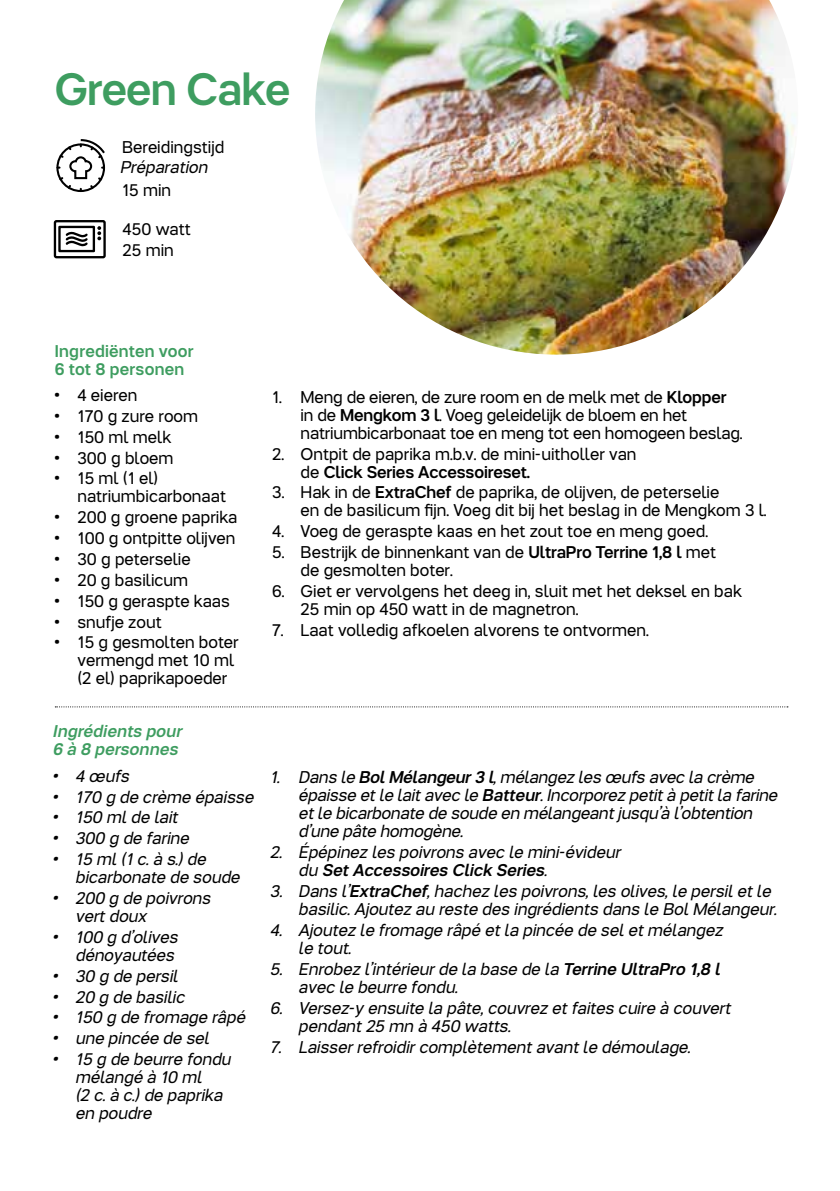
<style>
.page{position:relative;width:840px;height:1191px;background:#fff}
.page>*{position:absolute;margin:0;border:0;box-sizing:border-box;transform-origin:0 0}
.t1{font:500 45.2px "Tupper PRO";letter-spacing:-.02em;color:#3e9d60}
.t2{font:17px/18px "Tupper PR Oitalic";color:#000}
.t3{font:17px/18px "Tupper PRO";color:#000}
.t4{font:500 17px/18px "Tupper PRO";letter-spacing:.01em;color:#3e9d60}
.t5{font:500 17px/18px "Tupper PR Oitalic";letter-spacing:.015em;color:#3e9d60}
.s1{font-weight:500}
</style>
<div class="page">
<svg style="left:53px;top:220px;width:53px;height:39px"></svg>
<svg style="left:56px;top:139px;width:50px;height:53px"></svg>
<img style="left:315px;top:0;width:480px;height:355px">
<svg style="left:55px;top:706px;width:732px;height:1px"></svg>
<h1 class="t1" style="left:55px;top:52px;width:237px">Green Cake</h1>
<p class="t3" style="left:122px;top:137px;width:104px">Bereidingstijd</p>
<p class="t2" style="left:122px;top:157px;width:89px">Préparation</p>
<p class="t3" style="left:122px;top:180px;width:51px">15 min</p>
<p class="t3" style="left:122px;top:217px;width:70px;line-height:20.8px">450 watt<br>25 min</p>
<p class="t4" style="left:55px;top:340px;width:140px">Ingrediënten voor<br>6 tot 8 personen</p>
<p class="t3" style="left:55px;top:385px;width:84px">• 4 eieren</p>
<p class="t3" style="left:55px;top:405px;width:145px">• 170 g zure room</p>
<p class="t3" style="left:55px;top:426px;width:118px">• 150 ml melk</p>
<p class="t3" style="left:55px;top:447px;width:120px">• 300 g bloem</p>
<p class="t3" style="left:77px;top:468px;width:150px;text-indent:-23px">• 15 ml (1 el) natriumbicarbonaat</p>
<p class="t3" style="left:55px;top:507px;width:184px">• 200 g groene paprika</p>
<p class="t3" style="left:55px;top:528px;width:182px">• 100 g ontpitte olijven</p>
<p class="t3" style="left:55px;top:548px;width:137px">• 30 g peterselie</p>
<p class="t3" style="left:55px;top:569px;width:135px">• 20 g basilicum</p>
<p class="t3" style="left:55px;top:590px;width:177px">• 150 g geraspte kaas</p>
<p class="t3" style="left:55px;top:611px;width:108px">• snufje zout</p>
<p class="t3" style="left:77px;top:632px;width:163px;text-indent:-23px">• 15 g gesmolten boter vermengd met 10 ml (2 el) paprikapoeder</p>
<p class="t5" style="left:55px;top:721px;width:131px">Ingrédients pour<br>6 à 8 personnes</p>
<p class="t2" style="left:55px;top:765px;width:78px">• 4 œufs</p>
<p class="t2" style="left:55px;top:786px;width:202px">• 170 g de crème épaisse</p>
<p class="t2" style="left:55px;top:807px;width:126px">• 150 ml de lait</p>
<p class="t2" style="left:55px;top:828px;width:138px">• 300 g de farine</p>
<p class="t2" style="left:77px;top:849px;width:166px;text-indent:-23px">• 15 ml (1 c. à s.) de bicarbonate de soude</p>
<p class="t2" style="left:77px;top:887px;width:137px;text-indent:-23px">• 200 g de poivrons vert doux</p>
<p class="t2" style="left:55px;top:926px;width:127px;text-align:right">• 100 g d’olives dénoyautées</p>
<p class="t2" style="left:55px;top:965px;width:127px">• 30 g de persil</p>
<p class="t2" style="left:55px;top:986px;width:133px">• 20 g de basilic</p>
<p class="t2" style="left:55px;top:1007px;width:194px">• 150 g de fromage râpé</p>
<p class="t2" style="left:55px;top:1028px;width:158px">• une pincée de sel</p>
<p class="t2" style="left:77px;top:1048px;width:157px;text-indent:-23px">• 15 g de beurre fondu mélangé à 10 ml<br>(2 c. à c.) de paprika en poudre</p>
<p class="t3" style="left:300px;top:386px;width:443px;text-indent:-28px">1. Meng de eieren, de zure room en de melk met de <span class="s1">Klopper </span>in de <span class="s1">Mengkom 3 l</span>. Voeg geleidelijk de bloem en het natriumbicarbonaat toe en meng tot een homogeen beslag.</p>
<p class="t3" style="left:300px;top:443px;width:337px;text-indent:-28px">2. Ontpit de paprika m.b.v. de mini-uitholler van de <span class="s1">Click Series Accessoireset.</span></p>
<p class="t3" style="left:300px;top:482px;width:467px;text-indent:-28px">3. Hak in de <span class="s1">ExtraChef</span> de paprika, de olijven, de peterselie<br>en de basilicum fijn. Voeg dit bij het beslag in de Mengkom 3 l.</p>
<p class="t3" style="left:272px;top:521px;width:437px">4. Voeg de geraspte kaas en het zout toe en meng goed.</p>
<p class="t3" style="left:300px;top:542px;width:417px;text-indent:-28px">5. Bestrijk de binnenkant van de <span class="s1">UltraPro Terrine 1,8 l</span> met de gesmolten boter.</p>
<p class="t3" style="left:300px;top:580px;width:442px;text-indent:-28px">6. Giet er vervolgens het deeg in, sluit met het deksel en bak<br>25 min op 450 watt in de magnetron.</p>
<p class="t3" style="left:272px;top:619px;width:378px">7. Laat volledig afkoelen alvorens te ontvormen.</p>
<p class="t2" style="left:300px;top:767px;width:480px;text-indent:-28px">1. Dans le <span class="s1">Bol Mélangeur 3 l</span>, mélangez les œufs avec la crème épaisse et le lait avec le <span class="s1">Batteur</span>. Incorporez petit à petit la farine et le bicarbonate de soude en mélangeant jusqu’à l’obtention d’une pâte homogène.</p>
<p class="t2" style="left:300px;top:842px;width:323px;text-indent:-28px">2. Épépinez les poivrons avec le mini-évideur du <span class="s1">Set Accessoires Click Series</span>.</p>
<p class="t2" style="left:300px;top:880px;width:479px;text-indent:-28px">3. Dans l’<span class="s1">ExtraChef</span>, hachez les poivrons, les olives, le persil et le basilic. Ajoutez au reste des ingrédients dans le Bol Mélangeur.</p>
<p class="t2" style="left:300px;top:919px;width:425px;text-indent:-28px">4. Ajoutez le fromage râpé et la pincée de sel et mélangez le tout.</p>
<p class="t2" style="left:300px;top:958px;width:423px;text-indent:-28px">5. Enrobez l’intérieur de la base de la <span class="s1">Terrine UltraPro 1,8 l </span>avec le beurre fondu.</p>
<p class="t2" style="left:300px;top:997px;width:433px;text-indent:-28px">6. Versez-y ensuite la pâte, couvrez et faites cuire à couvert pendant 25 mn à 450 watts.</p>
<p class="t2" style="left:272px;top:1036px;width:421px">7. Laisser refroidir complètement avant le démoulage.</p>
</div>
